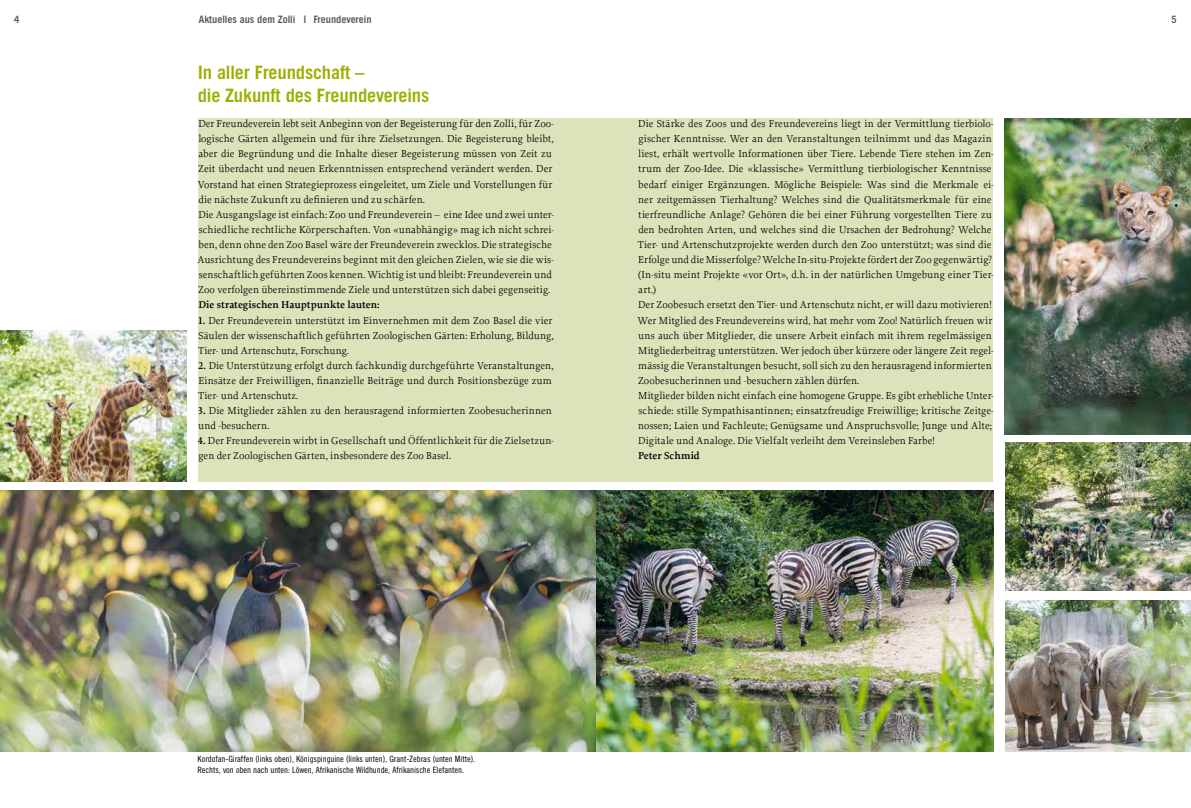
<style>
.page{position:relative;width:1191px;height:808px;background:#fff}
.page>*{position:absolute;margin:0;border:0;box-sizing:border-box;transform-origin:0 0}
.t1{font:700 19px/23px "Zoo Grotesk";letter-spacing:-.01em;color:#9eaf00}
.t2{font:10.5px/15.1px "Proforma";letter-spacing:.005em;color:#000}
.t3{font:600 10.5px "Proforma";letter-spacing:.005em;color:#000}
.t4{font:700 10.5px "Zoo Grotesk";color:#58585a}
.t5{font:9px/10.8px "Zoo Grotesk";letter-spacing:-.005em;color:#000}
.s1{font-family:"Proforma Semi Bold SC"}
</style>
<div class="page">
<div style="left:198px;top:118px;width:397px;height:363px;background:#dee2bb"></div>
<div style="left:595px;top:118px;width:398px;height:363px;background:#dee2bb"></div>
<img style="left:596px;top:490px;width:397px;height:261px">
<img style="left:0;top:490px;width:596px;height:261px">
<img style="left:1004px;top:118px;width:187px;height:317px">
<img style="left:0;top:330px;width:186px;height:151px">
<img style="left:1005px;top:600px;width:186px;height:151px">
<img style="left:1005px;top:442px;width:186px;height:148px">
<p class="t4" style="left:14px;top:13px;width:7px">4</p>
<p class="t4" style="left:199px;top:13px;width:174px">Aktuelles aus dem Zolli | Freundeverein</p>
<p class="t4" style="left:1171px;top:13px;width:7px">5</p>
<h1 class="t1" style="left:198px;top:60px;width:233px">In aller Freundschaft –<br>die Zukunft des Freundevereins</h1>
<p class="t2" style="left:197px;top:116px;width:358px">Der Freundeverein lebt seit Anbeginn von der Begeisterung für den Zolli, für Zoo&shy;logische Gärten allgemein und für ihre Zielsetzungen. Die Begeisterung bleibt, aber die Begründung und die Inhalte dieser Begeisterung müssen von Zeit zu Zeit überdacht und neuen Erkenntnissen entsprechend verändert werden. Der Vorstand hat einen Strategieprozess eingeleitet, um Ziele und Vorstellungen für die nächste Zukunft zu definieren und zu schärfen.<br>Die Ausgangslage ist einfach: Zoo und Freundeverein – eine Idee und zwei unter&shy;schiedliche rechtliche Körperschaften. Von «unabhängig» mag ich nicht schrei&shy;ben, denn ohne den Zoo Basel wäre der Freundeverein zwecklos. Die strategische Ausrichtung des Freundevereins beginnt mit den gleichen Zielen, wie sie die wis&shy;senschaftlich geführten Zoos kennen. Wichtig ist und bleibt: Freundeverein und Zoo verfolgen übereinstimmende Ziele und unterstützen sich dabei gegenseitig.</p>
<p class="t3" style="left:198px;top:298px;width:183px">Die strategischen Hauptpunkte lauten:</p>
<p class="t2" style="left:198px;top:312px;width:357px;text-align:justify"><span class="s1">1.</span> Der Freundeverein unterstützt im Einvernehmen mit dem Zoo Basel die vier Säulen der wissenschaftlich geführten Zoologischen Gärten: Erholung, Bildung, Tier- und Artenschutz, Forschung.</p>
<p class="t2" style="left:198px;top:358px;width:357px"><span class="s1">2.</span> Die Unterstützung erfolgt durch fachkundig durchgeführte Veranstaltungen,<br>Einsätze der Freiwilligen, finanzielle Beiträge und durch Positionsbezüge zum<br>Tier- und Artenschutz.</p>
<p class="t2" style="left:198px;top:403px;width:355px"><span class="s1">3.</span> Die Mitglieder zählen zu den herausragend informierten Zoobesucherinnen und -besuchern.</p>
<p class="t2" style="left:198px;top:433px;width:358px"><span class="s1">4.</span> Der Freundeverein wirbt in Gesellschaft und Öffentlichkeit für die Zielsetzun&shy;gen der Zoologischen Gärten, insbesondere des Zoo Basel.</p>
<p class="t2" style="left:637px;top:116px;width:358px">Die Stärke des Zoos und des Freundevereins liegt in der Vermittlung tierbiolo&shy;gischer Kenntnisse. Wer an den Veranstaltungen teilnimmt und das Magazin liest, erhält wertvolle Informationen über Tiere. Lebende Tiere stehen im Zen&shy;trum der Zoo-Idee. Die «klassische» Vermittlung tierbiologischer Kenntnisse bedarf einiger Ergänzungen. Mögliche Beispiele: Was sind die Merkmale ei&shy;ner zeitgemässen Tierhaltung? Welches sind die Qualitätsmerkmale für eine tierfreundliche Anlage? Gehören die bei einer Führung vorgestellten Tiere zu den bedrohten Arten, und welches sind die Ursachen der Bedrohung? Welche Tier- und Artenschutzprojekte werden durch den Zoo unterstützt; was sind die Erfolge und die Misserfolge? Welche In-situ-Projekte fördert der Zoo gegenwärtig? (In-situ meint Projekte «vor Ort», d.h. in der natürlichen Umgebung einer Tier&shy;art.)<br>Der Zoobesuch ersetzt den Tier- und Artenschutz nicht, er will dazu motivieren!<br>Wer Mitglied des Freundevereins wird, hat mehr vom Zoo! Natürlich freuen wir uns auch über Mitglieder, die unsere Arbeit einfach mit ihrem regelmässigen Mitgliederbeitrag unterstützen. Wer jedoch über kürzere oder längere Zeit regel&shy;mässig die Veranstaltungen besucht, soll sich zu den herausragend informierten Zoobesucherinnen und -besuchern zählen dürfen.<br>Mitglieder bilden nicht einfach eine homogene Gruppe. Es gibt erhebliche Unter&shy;schiede: stille Sympathisantinnen; einsatzfreudige Freiwillige; kritische Zeitge&shy;nossen; Laien und Fachleute; Genügsame und Anspruchsvolle; Junge und Alte; Digitale und Analoge. Die Vielfalt verleiht dem Vereinsleben Farbe!</p>
<p class="t3" style="left:638px;top:449px;width:63px">Peter Schmid</p>
<p class="t5" style="left:198px;top:753px;width:279px">Kordofan-Giraffen (links oben), Königspinguine (links unten), Grant-Zebras (unten Mitte).<br>Rechts, von oben nach unten: Löwen, Afrikanische Wildhunde, Afrikanische Elefanten.</p>
</div>
